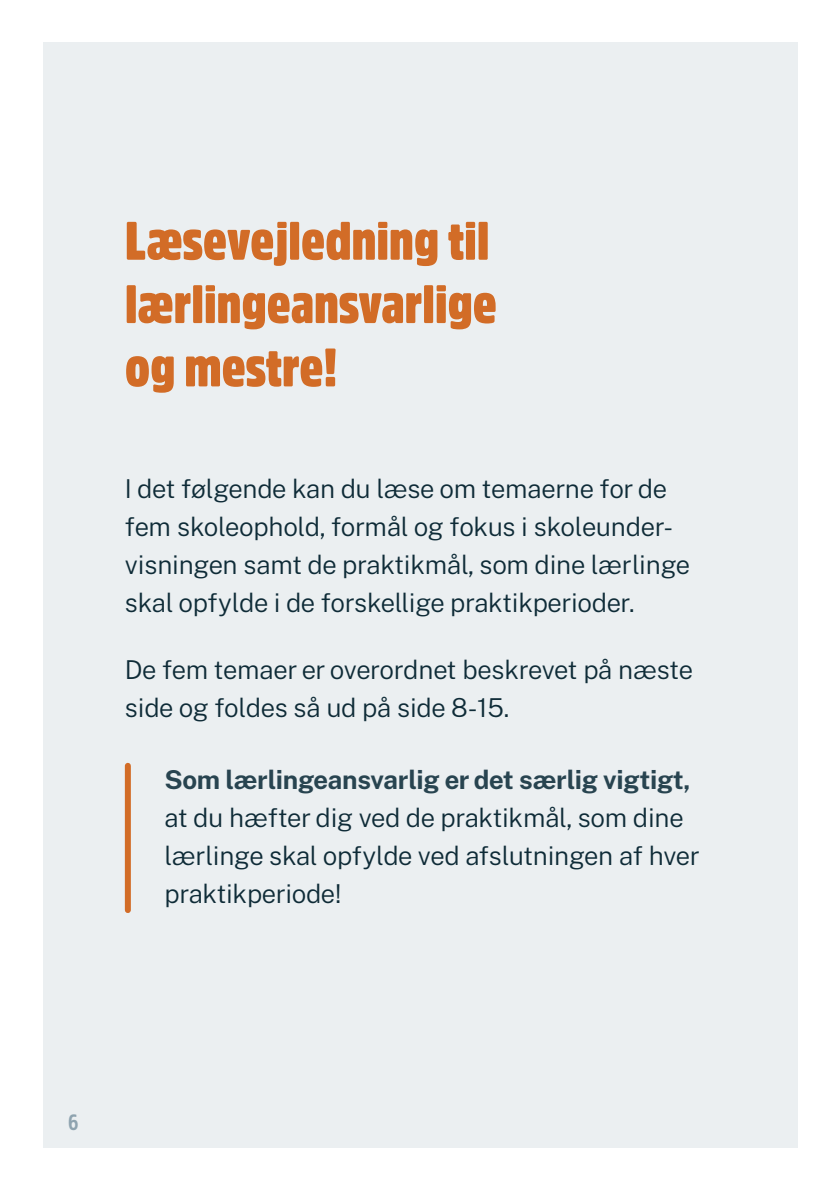
<style>
.page{position:relative;width:840px;height:1191px;background:#fff}
.page>*{position:absolute;margin:0;border:0;box-sizing:border-box;transform-origin:0 0}
.t1{font:900 53.6px/63.4px "Amsi Pro Cond";color:#d26c27}
.t2{font:300 26px/38px "Public Sans";letter-spacing:-.01em;color:#0e2b37}
.t3{font:700 26px "Public Sans";letter-spacing:-.01em;color:#284450}
.t4{font:700 22px "Amsi Pro Cond";color:#8ea3af}
</style>
<div class="page">
<div style="left:43px;top:43px;width:754px;height:1105px;background:#ebeff1"></div>
<div style="left:125px;top:766px;width:6px;height:144px;background:#d26c27"></div>
<h1 class="t1" style="left:125px;top:208px;width:373px">Læsevejledning til lærlingeansvarlige og mestre!</h1>
<p class="t2" style="left:125px;top:468px;width:566px">I det følgende kan du læse om temaerne for de fem skoleophold, formål og fokus i skoleunder&shy;visningen samt de praktikmål, som dine lærlinge skal opfylde i de forskellige praktikperioder.</p>
<p class="t2" style="left:125px;top:649px;width:569px">De fem temaer er overordnet beskrevet på næste side og foldes så ud på side 8-15.</p>
<p class="t3" style="left:164px;top:759px;width:527px">Som lærlingeansvarlig er det særlig vigtigt,</p>
<p class="t2" style="left:164px;top:797px;width:536px">at du hæfter dig ved de praktikmål, som dine lærlinge skal opfylde ved afslutningen af hver praktikperiode!</p>
<p class="t4" style="left:68px;top:1106px;width:12px">6</p>
</div>
